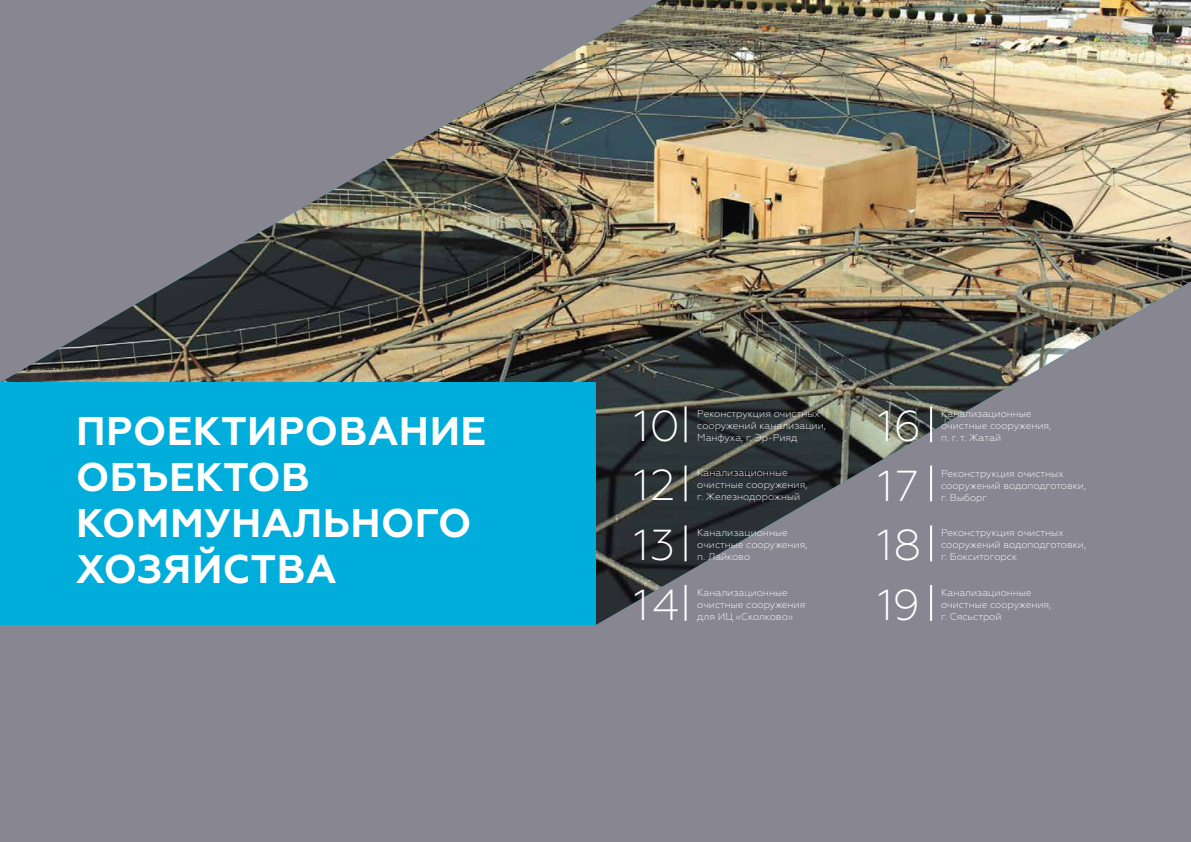
<style>
.page{position:relative;width:1191px;height:842px;background:#878691}
.page>*{position:absolute;margin:0;border:0;box-sizing:border-box;transform-origin:0 0}
.t1{font:300 43.3px "Geometria";letter-spacing:.025em;color:#fff}
.t2{font:700 40px/46px "Geometria";letter-spacing:.01em;color:#fff}
.t3{font:300 10px/12px "Geometria";color:#fff}
</style>
<div class="page">
<img style="left:0;top:0;width:1191px;height:625px">
<div style="left:0;top:383px;width:595px;height:242px;background:#00addb"></div>
<hr style="left:684px;top:406px;width:2px;height:36px;background:#fff">
<hr style="left:930px;top:406px;width:2px;height:36px;background:#fff">
<hr style="left:684px;top:465px;width:2px;height:36px;background:#fff">
<hr style="left:930px;top:465px;width:2px;height:36px;background:#fff">
<hr style="left:684px;top:525px;width:2px;height:36px;background:#fff">
<hr style="left:930px;top:525px;width:2px;height:36px;background:#fff">
<hr style="left:684px;top:585px;width:2px;height:36px;background:#fff">
<hr style="left:930px;top:585px;width:2px;height:36px;background:#fff">
<h2 class="t2" style="left:76px;top:408px;width:411px">ПРОЕКТИРОВАНИЕ<br>ОБЪЕКТОВ<br>КОММУНАЛЬНОГО<br>ХОЗЯЙСТВА</h2>
<h1 class="t1" style="left:633px;top:401px;width:48px">10</h1>
<p class="t3" style="left:697px;top:407px;width:130px">Реконструкция очистных сооружений канализации,<br>Манфуха, г. Эр-Рияд</p>
<h1 class="t1" style="left:877px;top:401px;width:45px">16</h1>
<p class="t3" style="left:941px;top:408px;width:112px">Канализационные очистные сооружения, п. г. т. Жатай</p>
<h1 class="t1" style="left:633px;top:460px;width:43px">12</h1>
<p class="t3" style="left:697px;top:467px;width:112px">Канализационные очистные сооружения, г. Железнодорожный</p>
<h1 class="t1" style="left:633px;top:520px;width:43px">13</h1>
<p class="t3" style="left:697px;top:527px;width:112px">Канализационные очистные сооружения, п. Лайково</p>
<h1 class="t1" style="left:877px;top:520px;width:46px">18</h1>
<p class="t3" style="left:941px;top:527px;width:147px">Реконструкция очистных сооружений водоподготовки, г. Бокситогорск</p>
<h1 class="t1" style="left:633px;top:580px;width:47px">14</h1>
<p class="t3" style="left:697px;top:586px;width:110px">Канализационные очистные сооружения для ИЦ «Сколково»</p>
<h1 class="t1" style="left:877px;top:580px;width:44px">19</h1>
<p class="t3" style="left:941px;top:586px;width:112px">Канализационные очистные сооружения, г. Сясьстрой</p>
<h1 class="t1" style="left:877px;top:461px;width:43px">17</h1>
<p class="t3" style="left:941px;top:467px;width:147px">Реконструкция очистных сооружений водоподготовки, г. Выборг</p>
</div>
